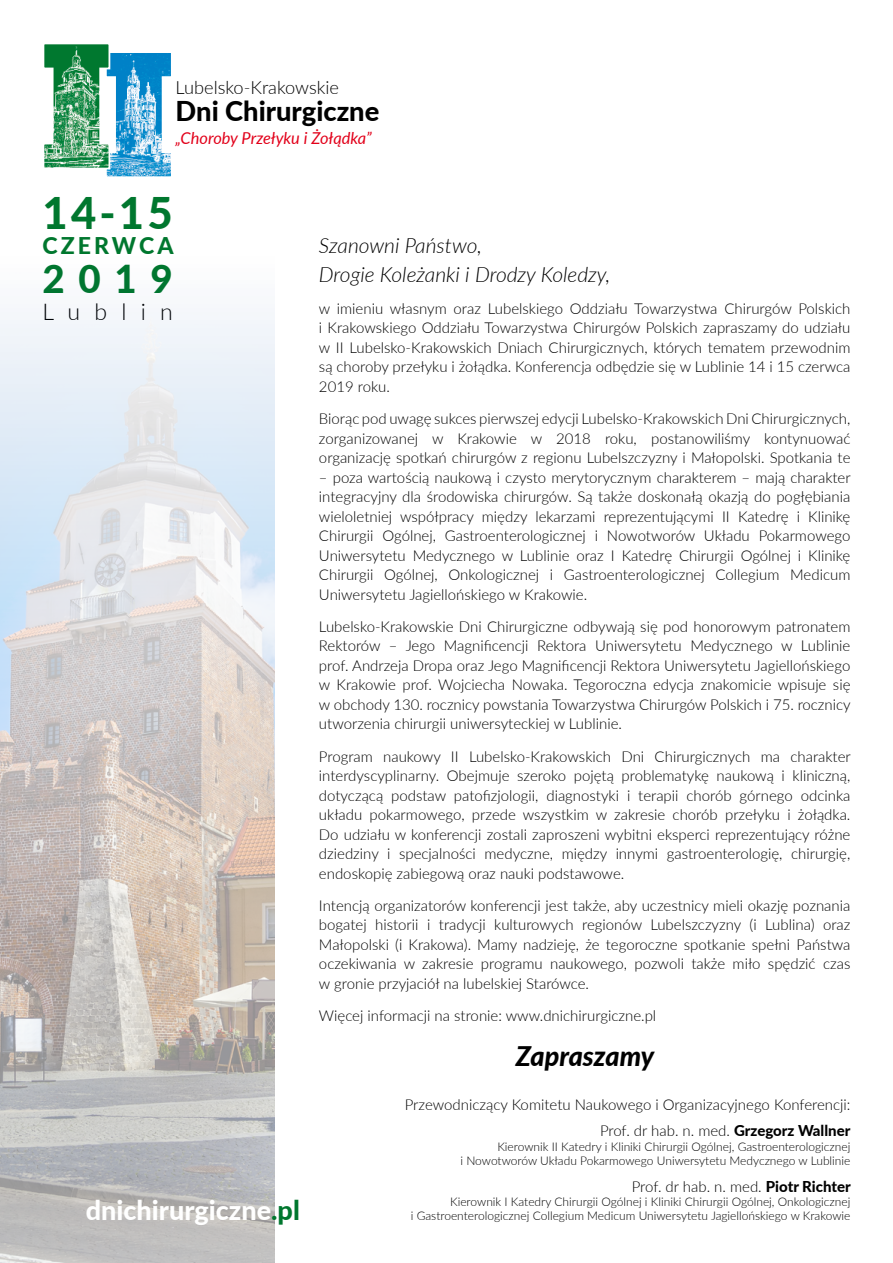
<style>
.page{position:relative;width:893px;height:1263px;background:#fff}
.page>*{position:absolute;margin:0;border:0;box-sizing:border-box;transform-origin:0 0}
.t1{font:800 43.65px "Lato";color:#00772e}
.t2{font:800 38.4px "Lato";color:#00772e}
.t3{font:800 27.3px "Lato";color:#000}
.t4{font:800 27px "Lato";color:#fff}
.t5{font:italic 800 27px "Lato";color:#000}
.t6{font:800 23.1px "Lato";letter-spacing:.135em;color:#00772e}
.t7{font:300 23.1px "Lato";letter-spacing:.615em;color:#000}
.t8{font:italic 300 21px "Lato";color:#000}
.t9{font:300 18.15px "Lato";color:#000}
.t10{font:italic 16.35px "Lato";color:#e2001a}
.t11{font:300 15px/19.5px "Lato";color:#000;text-align:justify}
.t12{font:300 12px/14.4px "Lato";color:#000;text-align:right}
.s1{color:#00772e}
.s2{font-weight:800}
</style>
<div class="page">
<svg style="left:44px;top:44px;width:127px;height:133px"></svg>
<img style="left:0;top:312px;width:274px;height:951px">
<p class="t9" style="left:176px;top:75px;width:165px">Lubelsko-Krakowskie</p>
<p class="t3" style="left:176px;top:91px;width:205px">Dni Chirurgiczne</p>
<p class="t10" style="left:176px;top:126px;width:198px">„Choroby Przełyku i Żołądka”</p>
<p class="t1" style="left:43px;top:181px;width:132px">14-15</p>
<p class="t6" style="left:43px;top:229px;width:133px">CZERWCA</p>
<p class="t2" style="left:43px;top:250px;width:132px">2019</p>
<p class="t7" style="left:43px;top:296px;width:132px">Lublin</p>
<p class="t4" style="left:86px;top:1190px;width:216px">dnichirurgiczne<span class="s1">.pl</span></p>
<p class="t8" style="left:319px;top:231px;width:164px">Szanowni Państwo,</p>
<p class="t8" style="left:319px;top:259px;width:293px">Drogie Koleżanki i Drodzy Koledzy,</p>
<p class="t11" style="left:319px;top:298px;width:533px">w imieniu własnym oraz Lubelskiego Oddziału Towarzystwa Chirurgów Polskich i Krakowskiego Oddziału Towarzystwa Chirurgów Polskich zapraszamy do udziału w II Lubelsko-Krakowskich Dniach Chirurgicznych, których tematem przewodnim są choroby przełyku i żołądka. Konferencja odbędzie się w Lublinie 14 i 15 czerwca 2019 roku.</p>
<p class="t11" style="left:319px;top:408px;width:533px">Biorąc pod uwagę sukces pierwszej edycji Lubelsko-Krakowskich Dni Chirurgicznych, zorganizowanej w Krakowie w 2018 roku, postanowiliśmy kontynuować organizację spotkań chirurgów z regionu Lubelszczyzny i Małopolski. Spotkania te</p>
<p class="t11" style="left:319px;top:467px;width:533px">– poza wartością naukową i czysto merytorycznym charakterem – mają charakter integracyjny dla środowiska chirurgów. Są także doskonałą okazją do pogłębiania wieloletniej współpracy między lekarzami reprezentującymi II Katedrę i Klinikę Chirurgii Ogólnej, Gastroenterologicznej i Nowotworów Układu Pokarmowego Uniwersytetu Medycznego w Lublinie oraz I Katedrę Chirurgii Ogólnej i Klinikę Chirurgii Ogólnej, Onkologicznej i Gastroenterologicznej Collegium Medicum Uniwersytetu Jagiellońskiego w Krakowie.</p>
<p class="t11" style="left:319px;top:616px;width:533px">Lubelsko-Krakowskie Dni Chirurgiczne odbywają się pod honorowym patronatem Rektorów – Jego Magnificencji Rektora Uniwersytetu Medycznego w Lublinie prof. Andrzeja Dropa oraz Jego Magnificencji Rektora Uniwersytetu Jagiellońskiego w Krakowie prof. Wojciecha Nowaka. Tegoroczna edycja znakomicie wpisuje się w obchody 130. rocznicy powstania Towarzystwa Chirurgów Polskich i 75. rocznicy utworzenia chirurgii uniwersyteckiej w Lublinie.</p>
<p class="t11" style="left:319px;top:746px;width:533px">Program naukowy II Lubelsko-Krakowskich Dni Chirurgicznych ma charakter interdyscyplinarny. Obejmuje szeroko pojętą problematykę naukową i kliniczną, dotyczącą podstaw patofizjologii, diagnostyki i terapii chorób górnego odcinka układu pokarmowego, przede wszystkim w zakresie chorób przełyku i żołądka.<br>Do udziału w konferencji zostali zaproszeni wybitni eksperci reprezentujący różne dziedziny i specjalności medyczne, między innymi gastroenterologię, chirurgię, endoskopię zabiegową oraz nauki podstawowe.</p>
<p class="t11" style="left:319px;top:895px;width:533px">Intencją organizatorów konferencji jest także, aby uczestnicy mieli okazję poznania bogatej historii i tradycji kulturowych regionów Lubelszczyzny (i Lublina) oraz Małopolski (i Krakowa). Mamy nadzieję, że tegoroczne spotkanie spełni Państwa oczekiwania w zakresie programu naukowego, pozwoli także miło spędzić czas w gronie przyjaciół na lubelskiej Starówce.</p>
<p class="t11" style="left:319px;top:1005px;width:339px">Więcej informacji na stronie: www.dnichirurgiczne.pl</p>
<p class="t5" style="left:516px;top:1036px;width:140px">Zapraszamy</p>
<p class="t11" style="left:405px;top:1094px;width:447px">Przewodniczący Komitetu Naukowego i Organizacyjnego Konferencji:</p>
<p class="t11" style="left:600px;top:1121px;width:252px">Prof. dr hab. n. med. <span class="s2">Grzegorz Wallner</span></p>
<p class="t12" style="left:460px;top:1139px;width:391px">Kierownik II Katedry i Kliniki Chirurgii Ogólnej, Gastroenterologicznej<br>i Nowotworów Układu Pokarmowego Uniwersytetu Medycznego w Lublinie</p>
<p class="t11" style="left:632px;top:1176px;width:221px">Prof. dr hab. n. med. <span class="s2">Piotr Richter</span></p>
<p class="t12" style="left:411px;top:1194px;width:441px">Kierownik I Katedry Chirurgii Ogólnej i Kliniki Chirurgii Ogólnej, Onkologicznej<br>i Gastroenterologicznej Collegium Medicum Uniwersytetu Jagiellońskiego w Krakowie</p>
</div>
